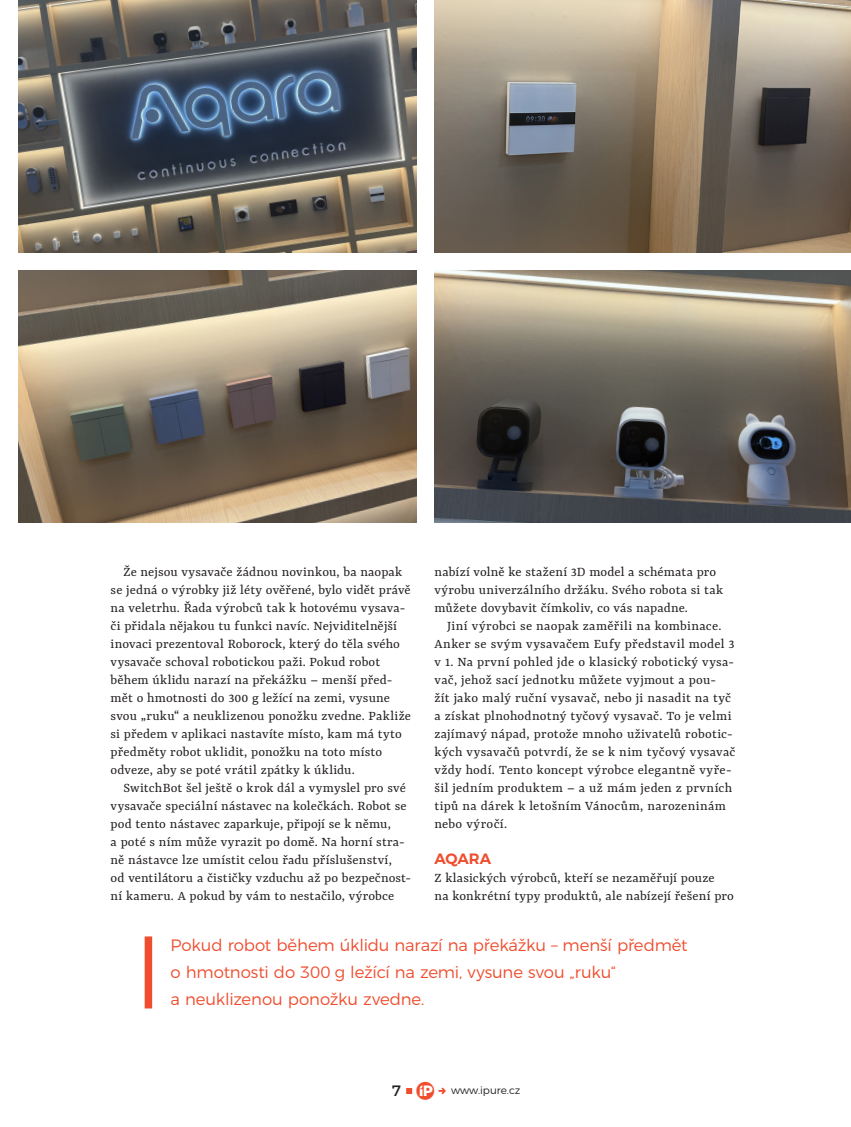
<style>
.page{position:relative;width:851px;height:1127px;background:#fff}
.page>*{position:absolute;margin:0;border:0;box-sizing:border-box;transform-origin:0 0}
.t1{font:300 16.5px/27px "Montserrat";letter-spacing:-.01em;color:#ef4d2e}
.t2{font:600 15px "Montserrat";letter-spacing:-.01em;color:#ef4d2e}
.t3{font:15px "Montserrat";color:#231f20}
.t4{font:14.4px/18px "Yrsa";letter-spacing:.01em;color:#231f20}
.t5{font:300 10.5px "Montserrat";color:#231f20}
.s1{font-family:"i Pure";font-size:25.5px;color:#ef4d2e}
</style>
<div class="page">
<img style="left:18px;top:0;width:398px;height:252px">
<img style="left:434px;top:0;width:416px;height:252px">
<img style="left:18px;top:270px;width:398px;height:252px">
<img style="left:434px;top:270px;width:416px;height:252px">
<div style="left:145px;top:936px;width:7px;height:72px;background:#ef4d2e"></div>
<svg style="left:406px;top:1088px;width:6px;height:6px"></svg>
<p class="t4" style="left:111px;top:563px;width:302px;text-indent:13px">Že nejsou vysavače žádnou novinkou, ba naopak se jedná o výrobky již léty ověřené, bylo vidět právě na veletrhu. Řada výrobců tak k hotovému vysava&shy;či přidala nějakou tu funkci navíc. Nejviditelnější inovaci prezentoval Roborock, který do těla svého vysavače schoval robotickou paži. Pokud robot během úklidu narazí na překážku – menší před&shy;mět o hmotnosti do 300 g ležící na zemi, vysune svou „ruku“ a neuklizenou ponožku zvedne. Pakliže si předem v aplikaci nastavíte místo, kam má tyto předměty robot uklidit, ponožku na toto místo odveze, aby se poté vrátil zpátky k úklidu.</p>
<p class="t4" style="left:111px;top:779px;width:302px;text-indent:13px">SwitchBot šel ještě o krok dál a vymyslel pro své vysavače speciální nástavec na kolečkách. Robot se pod tento nástavec zaparkuje, připojí se k němu,<br>a poté s ním může vyrazit po domě. Na horní stra&shy;ně nástavce lze umístit celou řadu příslušenství,<br>od ventilátoru a čističky vzduchu až po bezpečnost&shy;ní kameru. A pokud by vám to nestačilo, výrobce</p>
<p class="t4" style="left:434px;top:563px;width:290px">nabízí volně ke stažení 3D model a schémata pro výrobu univerzálního držáku. Svého robota si tak můžete dovybavit čímkoliv, co vás napadne.</p>
<p class="t4" style="left:434px;top:617px;width:302px;text-indent:13px">Jiní výrobci se naopak zaměřili na kombinace.<br>Anker se svým vysavačem Eufy představil model 3 v 1. Na první pohled jde o klasický robotický vysa&shy;vač, jehož sací jednotku můžete vyjmout a pou-<br>žít jako malý ruční vysavač, nebo ji nasadit na tyč a získat plnohodnotný tyčový vysavač. To je velmi zajímavý nápad, protože mnoho uživatelů robotic&shy;kých vysavačů potvrdí, že se k nim tyčový vysavač vždy hodí. Tento koncept výrobce elegantně vyře&shy;šil jedním produktem – a už mám jeden z prvních tipů na dárek k letošním Vánocům, narozeninám nebo výročí.</p>
<p class="t2" style="left:434px;top:846px;width:58px">AQARA</p>
<p class="t4" style="left:434px;top:869px;width:301px">Z klasických výrobců, kteří se nezaměřují pouze<br>na konkrétní typy produktů, ale nabízejí řešení pro</p>
<p class="t1" style="left:171px;top:930px;width:518px">Pokud robot během úklidu narazí na překážku – menší předmět o hmotnosti do 300 g ležící na zemi, vysune svou „ruku“<br>a neuklizenou ponožku zvedne.</p>
<p class="t3" style="left:392px;top:1079px;width:43px">7 <span class="s1">C</span></p>
<p class="t5" style="left:451px;top:1082px;width:71px">www.ipure.cz</p>
</div>
